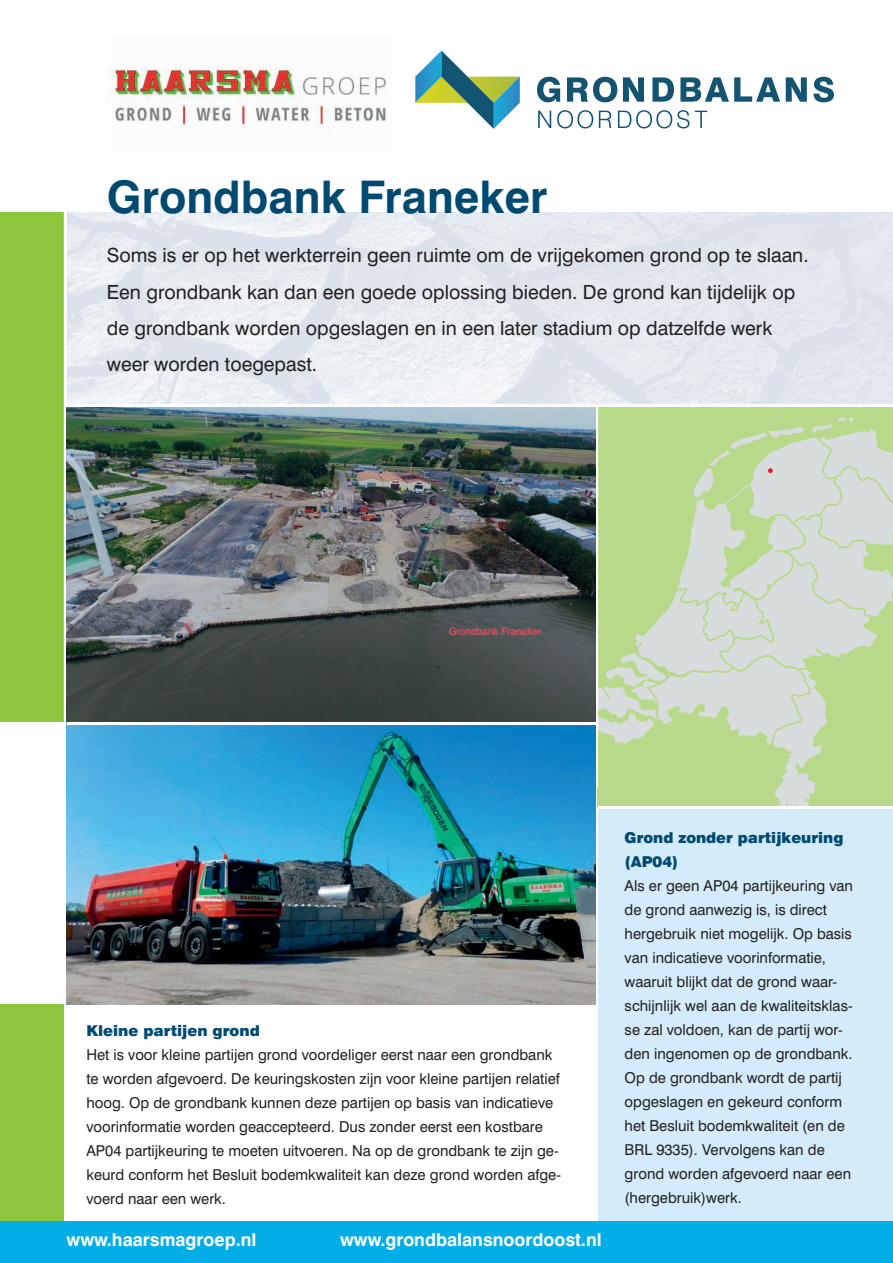
<style>
.page{position:relative;width:893px;height:1263px;background:#fff}
.page>*{position:absolute;margin:0;border:0;box-sizing:border-box;transform-origin:0 0}
.t1{font:700 45px "Swiss 721 BT";color:#004a72}
.t2{font:19.5px/36.2px "Swiss 721 BT";color:#231f20}
.t3{font:700 18px "Swiss 721 BT";color:#fff}
.t4{font:15px/24px "Swiss 721 BT";color:#231f20}
.t5{font:900 15px/24px "Swiss 721 BT";color:#004a72}
</style>
<div class="page">
<div style="left:598px;top:407px;width:295px;height:400px;background:#b8d989"></div>
<div style="left:598px;top:807px;width:295px;height:414px;background:#d4ebf9"></div>
<div style="left:0;top:1221px;width:893px;height:42px;background:#03ade5"></div>
<div style="left:0;top:213px;width:64px;height:509px;background:#8bc63e"></div>
<div style="left:0;top:1004px;width:64px;height:217px;background:#8bc63e"></div>
<img style="left:67px;top:213px;width:826px;height:191px">
<svg style="left:415px;top:51px;width:105px;height:78px"></svg>
<svg style="left:537px;top:77px;width:23px;height:25px"></svg>
<svg style="left:567px;top:77px;width:50px;height:25px"></svg>
<svg style="left:623px;top:77px;width:21px;height:25px"></svg>
<svg style="left:652px;top:77px;width:22px;height:25px"></svg>
<svg style="left:680px;top:77px;width:100px;height:25px"></svg>
<svg style="left:786px;top:77px;width:21px;height:25px"></svg>
<svg style="left:813px;top:77px;width:21px;height:25px"></svg>
<svg style="left:538px;top:111px;width:13px;height:17px"></svg>
<svg style="left:557px;top:110px;width:36px;height:18px"></svg>
<svg style="left:599px;top:111px;width:12px;height:17px"></svg>
<svg style="left:618px;top:110px;width:71px;height:18px"></svg>
<svg style="left:695px;top:111px;width:12px;height:17px"></svg>
<img style="left:67px;top:407px;width:528px;height:597px">
<img style="left:107px;top:67px;width:280px;height:66px">
<hr style="left:67px;top:722px;width:530px;height:3px;background:#fff">
<hr style="left:598px;top:806px;width:295px;height:3px;background:#fff">
<svg style="left:578px;top:417px;width:315px;height:390px"></svg>
<h1 class="t1" style="left:107px;top:169px;width:442px">Grondbank Franeker</h1>
<p class="t2" style="left:107px;top:237px;width:703px">Soms is er op het werkterrein geen ruimte om de vrijgekomen grond op te slaan.<br>Een grondbank kan dan een goede oplossing bieden. De grond kan tijdelijk op de grondbank worden opgeslagen en in een later stadium op datzelfde werk weer worden toegepast.</p>
<p class="t5" style="left:86px;top:1019px;width:175px">Kleine partijen grond</p>
<p class="t4" style="left:86px;top:1043px;width:476px">Het is voor kleine partijen grond voordeliger eerst naar een grondbank te worden afgevoerd. De keuringskosten zijn voor kleine partijen relatief hoog. Op de grondbank kunnen deze partijen op basis van indicatieve voorinformatie worden geaccepteerd. Dus zonder eerst een kostbare AP04 partijkeuring te moeten uitvoeren. Na op de grondbank te zijn ge&shy;keurd conform het Besluit bodemkwaliteit kan deze grond worden afge&shy;voerd naar een werk.</p>
<p class="t3" style="left:67px;top:1228px;width:191px">www.haarsmagroep.nl</p>
<p class="t3" style="left:340px;top:1228px;width:263px">www.grondbalansnoordoost.nl</p>
<p class="t5" style="left:625px;top:825px;width:220px">Grond zonder partijkeuring (AP04)</p>
<p class="t4" style="left:625px;top:873px;width:230px">Als er geen AP04 partijkeuring van de grond aanwezig is, is direct hergebruik niet mogelijk. Op basis van indicatieve voorinformatie, waaruit blijkt dat de grond waar&shy;schijnlijk wel aan de kwaliteitsklas&shy;se zal voldoen, kan de partij wor&shy;den ingenomen op de grondbank.<br>Op de grondbank wordt de partij opgeslagen en gekeurd conform het Besluit bodemkwaliteit (en de<br>BRL 9335). Vervolgens kan de grond worden afgevoerd naar een (hergebruik)werk.</p>
</div>
